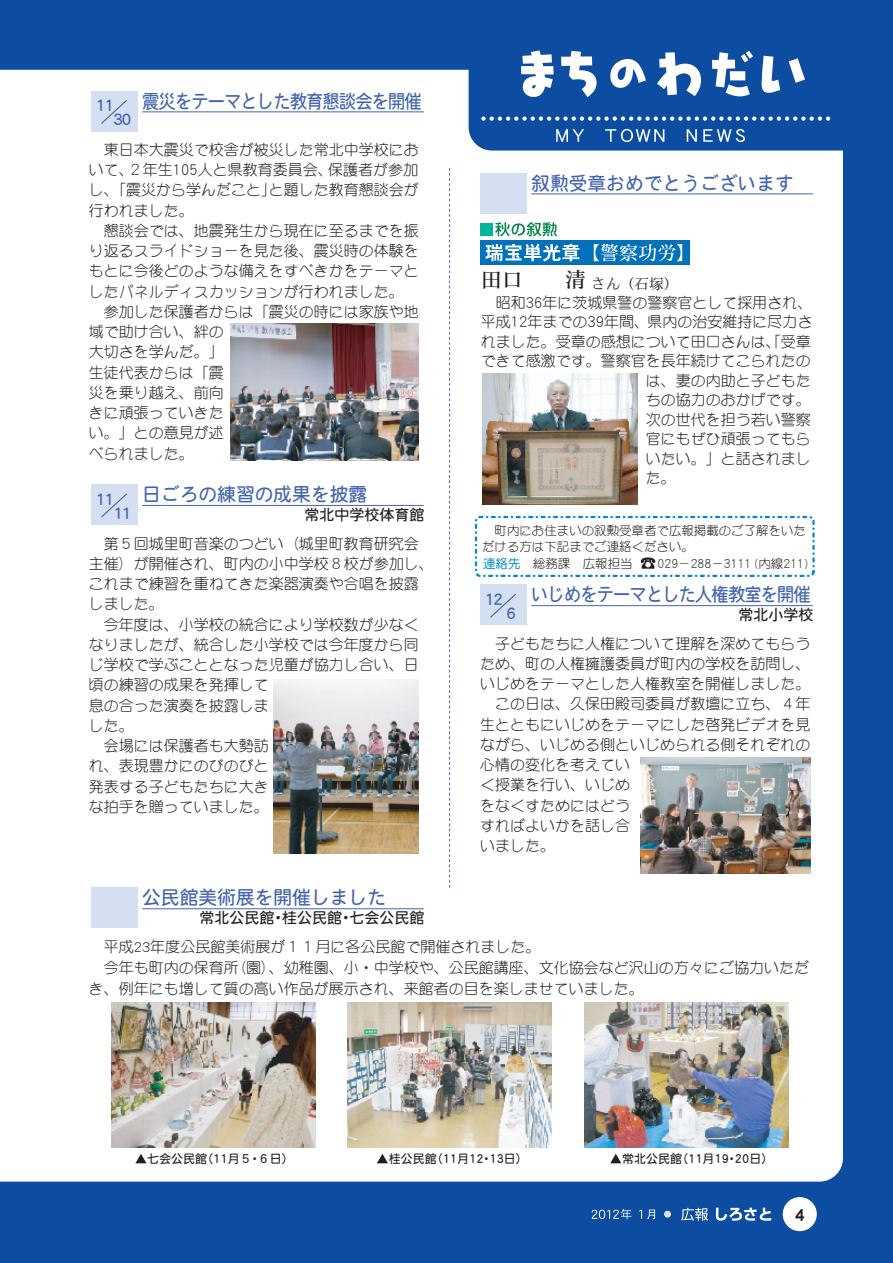
<style>
.page{position:relative;width:893px;height:1263px;background:#fff}
.page>*{position:absolute;margin:0;border:0;box-sizing:border-box;transform-origin:0 0}
.t1{font:21px "DFHS Mincho Std W5";color:#231f20}
.t2{font:18.75px "DFHS Maru Gothic Std W4";color:#4364af}
.t3{font:18.75px "DFHS Maru Gothic Std W4";letter-spacing:-.05em;color:#4364af;scale:.92 1}
.t4{font:18px "DFHS Gothic Std W9";color:#231f20}
.t5{font:16.95px "DFHS Maru Gothic Std W4";letter-spacing:-.1em;color:#4364af}
.t6{font:15px/20.2px "DF Maru Gothic Std W3";color:#231f20;text-align:justify}
.t7{font:15px "DFHS Maru Gothic Std W4";color:#231f20}
.t8{font:15px "DFHS Mincho Std W3";color:#231f20}
.t9{font:13.65px "DF Maru Gothic Std W3";color:#231f20;scale:.91 1}
.t10{font:12.45px/16.5px "DF Maru Gothic Std W3";color:#231f20}
.t11{font:12px "DFHS Maru Gothic Std W4";color:#231f20}
.s1{font-size:16.5px}
.s2{font-family:"DFHS Mincho Std W5";font-size:21px}
.s3{font-family:"DF Maru Gothic Std W5";color:#0089cf}
.s4{font-size:12.45px}
.s5{font-size:13.2px}
</style>
<div class="page">
<div style="left:0;top:0;width:892px;height:1263px;background:#0d4da1"></div>
<div style="left:0;top:70px;width:843px;height:1112px;background:#fff"></div>
<div style="left:468px;top:28px;width:400px;height:123px;background:#0d4da1;border-radius:23px"></div>
<svg style="left:481px;top:116px;width:349px;height:5px"></svg>
<svg style="left:521px;top:50px;width:284px;height:47px"></svg>
<svg style="left:556px;top:129px;width:28px;height:13px"></svg>
<svg style="left:605px;top:129px;width:59px;height:13px"></svg>
<svg style="left:686px;top:129px;width:10px;height:13px"></svg>
<svg style="left:703px;top:129px;width:42px;height:13px"></svg>
<svg style="left:449px;top:168px;width:1px;height:720px"></svg>
<div style="left:480px;top:173px;width:47px;height:40px;background:#d4dff1"></div>
<hr style="left:531px;top:194px;width:281px;height:1px;background:#4364af">
<div style="left:480px;top:585px;width:47px;height:40px;background:#d4dff1"></div>
<hr style="left:531px;top:605px;width:281px;height:1px;background:#4364af">
<svg style="left:490px;top:593px;width:26px;height:25px"></svg>
<div style="left:480px;top:240px;width:209px;height:25px;background:#0072bc"></div>
<div style="left:91px;top:484px;width:47px;height:41px;background:#d4dff1"></div>
<hr style="left:142px;top:505px;width:282px;height:1px;background:#4364af">
<svg style="left:101px;top:493px;width:26px;height:25px"></svg>
<img style="left:482px;top:374px;width:155px;height:131px">
<img style="left:641px;top:757px;width:169px;height:117px">
<img style="left:230px;top:324px;width:189px;height:136px">
<img style="left:274px;top:679px;width:144px;height:174px">
<img style="left:111px;top:1002px;width:204px;height:146px">
<img style="left:348px;top:1002px;width:203px;height:146px">
<img style="left:584px;top:1002px;width:204px;height:146px">
<div style="left:91px;top:91px;width:47px;height:40px;background:#d4dff1"></div>
<hr style="left:142px;top:111px;width:282px;height:1px;background:#4364af">
<svg style="left:101px;top:100px;width:26px;height:24px"></svg>
<div style="left:91px;top:888px;width:47px;height:40px;background:#d4dff1"></div>
<hr style="left:142px;top:908px;width:282px;height:1px;background:#4364af">
<div style="left:475px;top:516px;width:339px;height:61px;border:2px dashed #0089cf;border-radius:4px"></div>
<div style="left:782px;top:1197px;width:34px;height:34px;background:#fff;border-radius:50%"></div>
<div style="left:664px;top:1211px;width:7px;height:7px;background:#e0e4f2;border-radius:50%"></div>
<svg style="left:681px;top:1208px;width:27px;height:13px"></svg>
<svg style="left:716px;top:1208px;width:55px;height:13px"></svg>
<svg style="left:485px;top:244px;width:94px;height:17px"></svg>
<svg style="left:593px;top:244px;width:89px;height:17px"></svg>
<svg style="left:640px;top:557px;width:15px;height:12px"></svg>
<div style="left:480px;top:223px;width:13px;height:13px;background:#00b59d"></div>
<svg style="left:495px;top:222px;width:62px;height:14px"></svg>
<svg style="left:639px;top:1210px;width:16px;height:9px"></svg>
<svg style="left:591px;top:1209px;width:40px;height:10px"></svg>
<svg style="left:135px;top:1154px;width:11px;height:9px"></svg>
<svg style="left:377px;top:1154px;width:11px;height:9px"></svg>
<svg style="left:610px;top:1154px;width:11px;height:9px"></svg>
<p class="t5" style="left:95px;top:96px;width:20px">11</p>
<p class="t3" style="left:142px;top:91px;width:305px">震災をテーマとした教育懇談会を開催</p>
<p class="t5" style="left:113px;top:110px;width:20px">30</p>
<p class="t6" style="left:89px;top:139px;width:332px;text-indent:15px">東日本大震災で校舎が被災した常北中学校において、２年生<span class="s1">105</span>人と県教育委員会、保護者が参加し、「震災から学んだこと」と題した教育懇談会が行われました。</p>
<p class="t6" style="left:104px;top:220px;width:316px">懇談会では、地震発生から現在に至るまでを振</p>
<p class="t6" style="left:89px;top:240px;width:331px">り返るスライドショーを見た後、震災時の体験を</p>
<p class="t6" style="left:89px;top:261px;width:331px">もとに今後どのような備えをすべきかをテーマと</p>
<p class="t6" style="left:89px;top:281px;width:316px">したパネルディスカッションが行われました。</p>
<p class="t6" style="left:104px;top:301px;width:316px">参加した保護者からは「震災の時には家族や地</p>
<p class="t6" style="left:89px;top:321px;width:136px">域で助け合い、絆の</p>
<p class="t6" style="left:89px;top:342px;width:136px">大切さを学んだ。」</p>
<p class="t6" style="left:89px;top:362px;width:136px">生徒代表からは「震</p>
<p class="t6" style="left:89px;top:382px;width:136px">災を乗り越え、前向</p>
<p class="t6" style="left:89px;top:402px;width:136px">きに頑張っていきた</p>
<p class="t6" style="left:89px;top:423px;width:136px">い。」との意見が述</p>
<p class="t6" style="left:89px;top:443px;width:106px">べられました。</p>
<p class="t5" style="left:95px;top:489px;width:20px">11</p>
<p class="t2" style="left:142px;top:484px;width:226px">日ごろの練習の成果を披露</p>
<p class="t5" style="left:113px;top:504px;width:20px">11</p>
<p class="t7" style="left:304px;top:506px;width:121px">常北中学校体育館</p>
<p class="t6" style="left:89px;top:533px;width:346px;text-align:left;text-indent:15px">第５回城里町音楽のつどい（城里町教育研究会主催）が開催され、町内の小中学校８校が参加し、これまで練習を重ねてきた楽器演奏や合唱を披露しました。</p>
<p class="t6" style="left:104px;top:614px;width:316px">今年度は、小学校の統合により学校数が少なく</p>
<p class="t6" style="left:89px;top:634px;width:331px">なりましたが、統合した小学校では今年度から同</p>
<p class="t6" style="left:89px;top:654px;width:331px">じ学校で学ぶこととなった児童が協力し合い、日</p>
<p class="t6" style="left:89px;top:675px;width:181px">頃の練習の成果を発揮して</p>
<p class="t6" style="left:89px;top:695px;width:181px">息の合った演奏を披露しま</p>
<p class="t6" style="left:89px;top:715px;width:46px">した。</p>
<p class="t6" style="left:104px;top:735px;width:166px">会場には保護者も大勢訪</p>
<p class="t6" style="left:89px;top:756px;width:181px">れ、表現豊かにのびのびと</p>
<p class="t6" style="left:89px;top:776px;width:181px">発表する子どもたちに大き</p>
<p class="t6" style="left:89px;top:796px;width:181px">な拍手を贈っていました。</p>
<p class="t2" style="left:142px;top:888px;width:245px">公民館美術展を開催しました</p>
<p class="t7" style="left:199px;top:910px;width:226px">常北公民館・桂公民館・七会公民館</p>
<p class="t2" style="left:531px;top:173px;width:264px">叙勲受章おめでとうございます</p>
<h1 class="t1" style="left:480px;top:268px;width:43px">田口</h1>
<p class="t8" style="left:564px;top:275px;width:116px"><span class="s2">清</span>さん（石塚）</p>
<p class="t6" style="left:495px;top:292px;width:318px">昭和<span class="s1">36</span>年に茨城県警の警察官として採用され、</p>
<p class="t6" style="left:480px;top:312px;width:333px">平成<span class="s1">12</span>年までの<span class="s1">39</span>年間、県内の治安維持に尽力さ</p>
<p class="t6" style="left:480px;top:331px;width:331px">れました。受章の感想について田口さんは、「受章</p>
<p class="t6" style="left:480px;top:351px;width:331px">できて感激です。警察官を長年続けてこられたの</p>
<p class="t6" style="left:645px;top:370px;width:166px">は、妻の内助と子どもた</p>
<p class="t6" style="left:645px;top:390px;width:166px">ちの協力のおかげです。</p>
<p class="t6" style="left:645px;top:409px;width:166px">次の世代を担う若い警察</p>
<p class="t6" style="left:645px;top:429px;width:166px">官にもぜひ頑張ってもら</p>
<p class="t6" style="left:645px;top:448px;width:166px">いたい。」と話されまし</p>
<p class="t6" style="left:645px;top:468px;width:31px">た。</p>
<p class="t10" style="left:482px;top:522px;width:325px;text-indent:12px">町内にお住まいの叙勲受章者で広報掲載のご了解をいただける方は下記までご連絡ください。<br><span class="s3">連絡先</span> 総務課 広報担当</p>
<p class="t9" style="left:657px;top:556px;width:167px">029<span class="s4">－</span>288<span class="s4">－</span>3111 <span class="s4">(内線</span>211<span class="s4">)</span></p>
<p class="t5" style="left:484px;top:590px;width:20px">12</p>
<p class="t3" style="left:531px;top:584px;width:305px">いじめをテーマとした人権教室を開催</p>
<p class="t5" style="left:506px;top:604px;width:12px">6</p>
<p class="t7" style="left:738px;top:607px;width:77px">常北小学校</p>
<p class="t6" style="left:495px;top:633px;width:316px">子どもたちに人権について理解を深めてもらう</p>
<p class="t6" style="left:480px;top:653px;width:331px">ため、町の人権擁護委員が町内の学校を訪問し、</p>
<p class="t6" style="left:480px;top:673px;width:331px">いじめをテーマとした人権教室を開催しました。</p>
<p class="t6" style="left:495px;top:694px;width:316px">この日は、久保田殿司委員が教壇に立ち、４年</p>
<p class="t6" style="left:480px;top:714px;width:331px">生とともにいじめをテーマにした啓発ビデオを見</p>
<p class="t6" style="left:480px;top:734px;width:331px">ながら、いじめる側といじめられる側それぞれの</p>
<p class="t6" style="left:480px;top:754px;width:151px">心情の変化を考えてい</p>
<p class="t6" style="left:480px;top:775px;width:151px">く授業を行い、いじめ</p>
<p class="t6" style="left:480px;top:795px;width:151px">をなくすためにはどう</p>
<p class="t6" style="left:480px;top:815px;width:151px">すればよいかを話し合</p>
<p class="t6" style="left:480px;top:835px;width:76px">いました。</p>
<p class="t6" style="left:104px;top:937px;width:438px">平成23年度公民館美術展が１１月に各公民館で開催されました。</p>
<p class="t6" style="left:104px;top:958px;width:707px">今年も町内の保育所（園）、幼稚園、小・中学校や、公民館講座、文化協会など沢山の方々にご協力いただ</p>
<p class="t6" style="left:89px;top:979px;width:556px">き、例年にも増して質の高い作品が展示され、来館者の目を楽しませていました。</p>
<p class="t11" style="left:147px;top:1152px;width:148px">七会公民館（<span class="s5">11</span>月５・６日）</p>
<p class="t11" style="left:388px;top:1152px;width:141px">桂公民館（<span class="s5">11</span>月<span class="s5">12</span>・<span class="s5">13</span>日）</p>
<p class="t11" style="left:622px;top:1152px;width:153px">常北公民館（<span class="s5">11</span>月<span class="s5">19</span>・<span class="s5">20</span>日）</p>
<p class="t4" style="left:794px;top:1205px;width:12px">4</p>
</div>
